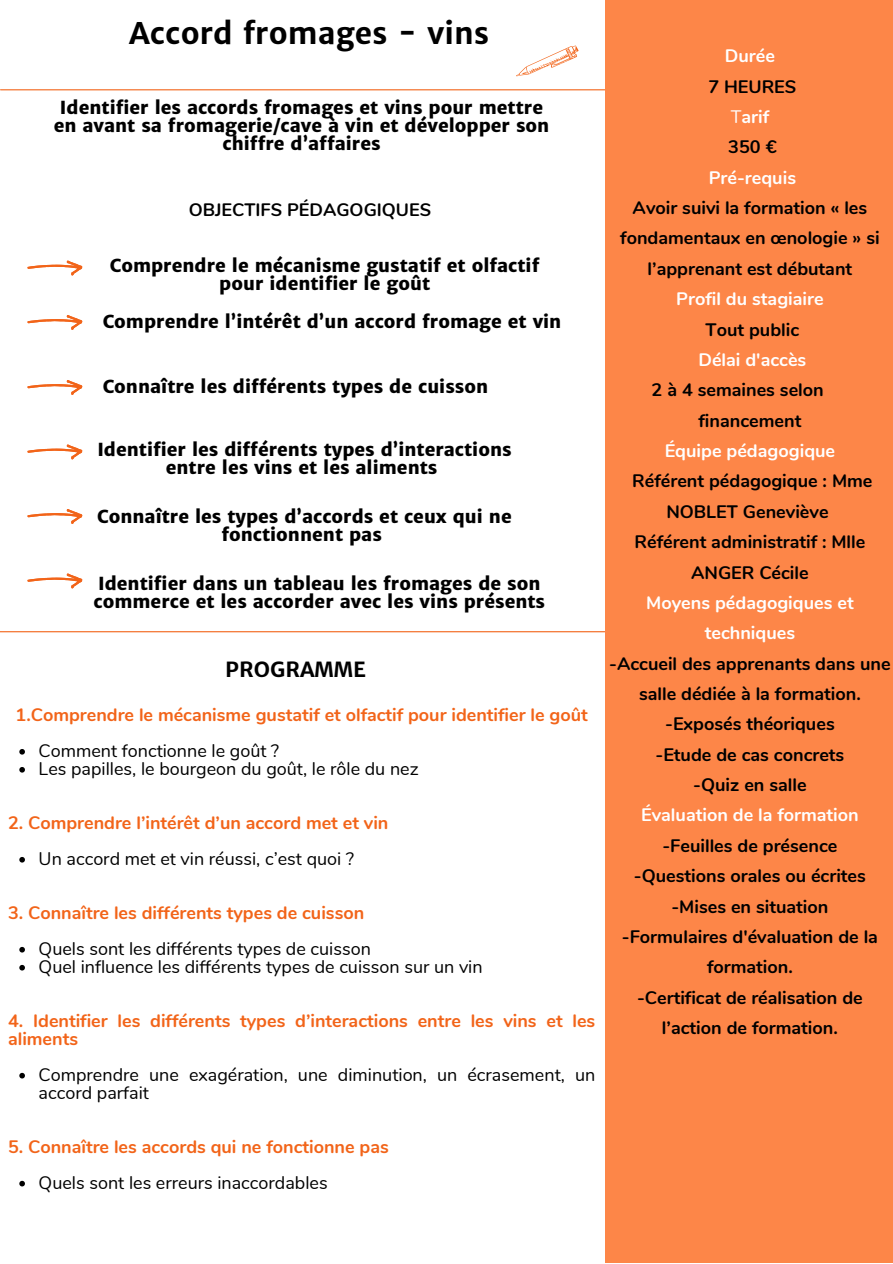
<style>
.page{position:relative;width:893px;height:1264px;background:#fff}
.page>*{position:absolute;margin:0;border:0;box-sizing:border-box;transform-origin:0 0}
.t1{font:700 30px "Merriweather Sans";color:#000}
.t2{font:700 21px "Merriweather Sans";color:#000}
.t3{font:700 18px/30.3px "Nunito";color:#000;text-align:center}
.t4{font:800 18px/18px "Merriweather Sans";color:#000;text-align:center}
.t5{font:18px/18px "Nunito";color:#000}
.t6{font:700 18px/18px "Nunito";color:#f26419}
.t7{font:700 18px/30.3px "Nunito";color:#fff;text-align:center}
.s1{font-weight:400}
</style>
<div class="page">
<hr style="left:1px;top:89px;width:891px;height:1px;background:#f26419">
<svg style="left:27px;top:260px;width:55px;height:15px"></svg>
<hr style="left:0;top:631px;width:604px;height:1px;background:#f26419">
<div style="left:605px;top:0;width:287px;height:1262px;background:#fd8648"></div>
<svg style="left:516px;top:45px;width:62px;height:31px"></svg>
<svg style="left:27px;top:315px;width:55px;height:14px"></svg>
<svg style="left:27px;top:380px;width:55px;height:14px"></svg>
<svg style="left:27px;top:444px;width:55px;height:15px"></svg>
<svg style="left:27px;top:509px;width:55px;height:14px"></svg>
<svg style="left:27px;top:573px;width:55px;height:15px"></svg>
<svg style="left:19px;top:749px;width:6px;height:5px"></svg>
<svg style="left:19px;top:767px;width:6px;height:5px"></svg>
<svg style="left:19px;top:857px;width:6px;height:5px"></svg>
<svg style="left:19px;top:946px;width:6px;height:6px"></svg>
<svg style="left:19px;top:964px;width:6px;height:6px"></svg>
<svg style="left:19px;top:1072px;width:6px;height:6px"></svg>
<svg style="left:19px;top:1180px;width:6px;height:6px"></svg>
<p class="t1" style="left:129px;top:14px;width:361px">Accord fromages - vins</p>
<p class="t4" style="left:54px;top:98px;width:497px">Identifier les accords fromages et vins pour mettre en avant sa fromagerie/cave à vin et développer son chiffre d’affaires</p>
<p class="t3" style="left:189px;top:195px;width:244px">OBJECTIFS PÉDAGOGIQUES</p>
<p class="t4" style="left:110px;top:257px;width:431px">Comprendre le mécanisme gustatif et olfactif pour identifier le goût</p>
<p class="t4" style="left:103px;top:312px;width:460px">Comprendre l’intérêt d’un accord fromage et vin</p>
<p class="t4" style="left:103px;top:377px;width:387px">Connaître les différents types de cuisson</p>
<p class="t4" style="left:97px;top:440px;width:416px">Identifier les différents types d’interactions entre les vins et les aliments</p>
<p class="t4" style="left:97px;top:507px;width:416px">Connaître les types d’accords et ceux qui ne fonctionnent pas</p>
<p class="t4" style="left:93px;top:574px;width:453px;text-align:left">Identifier dans un tableau les fromages de son commerce et les accorder avec les vins présents</p>
<p class="t2" style="left:225px;top:656px;width:142px">PROGRAMME</p>
<p class="t6" style="left:16px;top:706px;width:573px">1.Comprendre le mécanisme gustatif et olfactif pour identifier le goût</p>
<p class="t5" style="left:39px;top:742px;width:242px">Comment fonctionne le goût ?</p>
<p class="t5" style="left:39px;top:760px;width:381px">Les papilles, le bourgeon du goût, le rôle du nez</p>
<p class="t6" style="left:8px;top:814px;width:382px">2. Comprendre l’intérêt d’un accord met et vin</p>
<p class="t5" style="left:39px;top:849px;width:317px">Un accord met et vin réussi, c’est quoi ?</p>
<p class="t6" style="left:8px;top:903px;width:357px">3. Connaître les différents types de cuisson</p>
<p class="t5" style="left:39px;top:939px;width:334px">Quels sont les différents types de cuisson</p>
<p class="t5" style="left:39px;top:957px;width:445px">Quel influence les différents types de cuisson sur un vin</p>
<p class="t6" style="left:8px;top:1011px;width:588px">4. Identifier les différents types d’interactions entre les vins et les aliments</p>
<p class="t5" style="left:39px;top:1065px;width:558px">Comprendre une exagération, une diminution, un écrasement, un accord parfait</p>
<p class="t6" style="left:8px;top:1137px;width:382px">5. Connaître les accords qui ne fonctionne pas</p>
<p class="t5" style="left:39px;top:1173px;width:290px">Quels sont les erreurs inaccordables</p>
<p class="t7" style="left:724px;top:41px;width:52px">Durée</p>
<p class="t3" style="left:708px;top:72px;width:90px">7 HEURES</p>
<p class="t7" style="left:730px;top:102px;width:40px"><span class="s1">T</span>arif</p>
<p class="t3" style="left:728px;top:132px;width:50px">350 €</p>
<p class="t7" style="left:708px;top:163px;width:89px">Pré-requis</p>
<p class="t3" style="left:620px;top:193px;width:261px">Avoir suivi la formation « les fondamentaux en œnologie » si l’apprenant est débutant</p>
<p class="t7" style="left:676px;top:284px;width:149px">Profil du stagiaire</p>
<p class="t3" style="left:705px;top:314px;width:95px">Tout public</p>
<p class="t7" style="left:698px;top:345px;width:109px">Délai d'accès</p>
<p class="t3" style="left:698px;top:375px;width:127px;text-align:left;text-indent:-47px">2 à 4 semaines selon financement</p>
<p class="t7" style="left:664px;top:436px;width:172px">Équipe pédagogique</p>
<p class="t3" style="left:632px;top:466px;width:242px">Référent pédagogique : Mme<br>NOBLET Geneviève</p>
<p class="t3" style="left:634px;top:527px;width:232px">Référent administratif : Mlle<br>ANGER Cécile</p>
<p class="t7" style="left:646px;top:587px;width:209px">Moyens pédagogiques et techniques</p>
<p class="t3" style="left:609px;top:648px;width:283px">-Accueil des apprenants dans une salle dédiée à la formation.</p>
<p class="t3" style="left:665px;top:709px;width:171px">-Exposés théoriques</p>
<p class="t3" style="left:655px;top:739px;width:190px">-Etude de cas concrets</p>
<p class="t3" style="left:693px;top:770px;width:115px">-Quiz en salle</p>
<p class="t7" style="left:641px;top:800px;width:219px">Évaluation de la formation</p>
<p class="t3" style="left:662px;top:830px;width:176px">-Feuilles de présence</p>
<p class="t3" style="left:634px;top:861px;width:233px">-Questions orales ou écrites</p>
<p class="t3" style="left:671px;top:891px;width:158px">-Mises en situation</p>
<p class="t3" style="left:622px;top:921px;width:257px">-Formulaires d'évaluation de la formation.</p>
<p class="t3" style="left:637px;top:982px;width:227px">-Certificat de réalisation de l’action de formation.</p>
</div>
